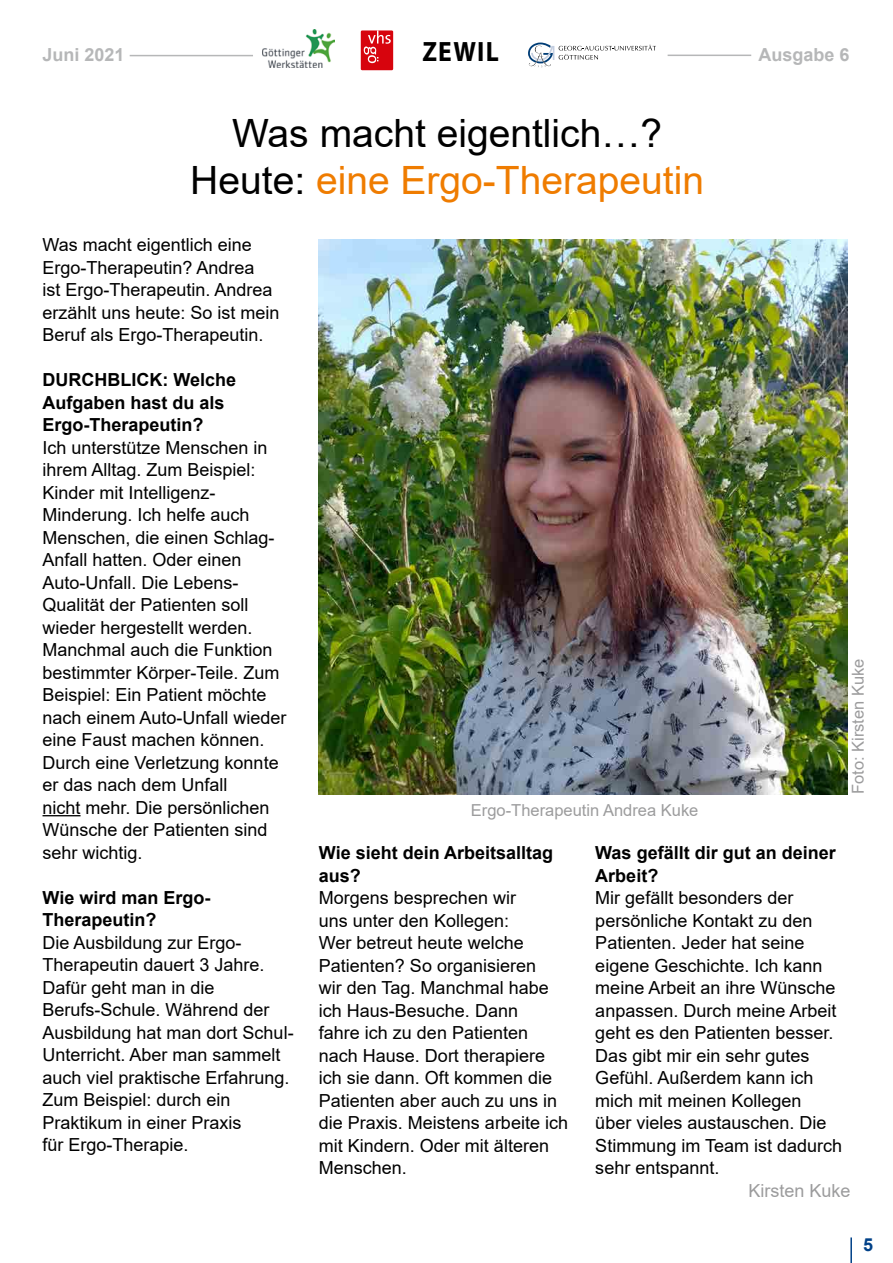
<style>
.page{position:relative;width:893px;height:1263px;background:#fff}
.page>*{position:absolute;margin:0;border:0;box-sizing:border-box;transform-origin:0 0}
.t1{font:39px/46.8px "Arial";color:#000;text-align:center}
.t2{font:700 28.05px "Myriad Pro";letter-spacing:.05em;color:#000;scale:.91 1}
.t3{font:18px/22.5px "Arial";color:#000}
.t4{font:700 18px/22.5px "Arial";color:#000}
.t5{font:700 18px "Arial";color:#b6b7b8}
.t6{font:18px "Arial";color:#9c9c9d}
.t7{font:700 18px "Arial";color:#004188}
.t8{font:16.5px "Arial";color:#9c9c9d}
.s1{color:#ef7c00}
</style>
<div class="page">
<hr style="left:850px;top:1237px;width:2px;height:26px;background:#004188">
<hr style="left:43px;top:815px;width:38px;height:1px;background:#000">
<hr style="left:130px;top:55px;width:123px;height:1px;background:#b6b7b8">
<hr style="left:668px;top:55px;width:83px;height:1px;background:#b6b7b8">
<svg style="left:528px;top:42px;width:128px;height:25px"></svg>
<img style="left:263px;top:30px;width:71px;height:37px">
<div style="left:361px;top:31px;width:32px;height:39px;background:#d7040d"></div>
<svg style="left:364px;top:31px;width:27px;height:32px"></svg>
<img style="left:319px;top:239px;width:529px;height:555px">
<p class="t5" style="left:43px;top:42px;width:84px">Juni 2021</p>
<h2 class="t2" style="left:422px;top:33px;width:86px">ZEWIL</h2>
<p class="t5" style="left:758px;top:42px;width:93px">Ausgabe 6</p>
<h1 class="t1" style="left:190px;top:109px;width:515px">Was macht eigentlich…?<br>Heute: <span class="s1">eine Ergo-Therapeutin</span></h1>
<p class="t3" style="left:43px;top:234px;width:239px">Was macht eigentlich eine<br>Ergo-Therapeutin? Andrea<br>ist Ergo-Therapeutin. Andrea erzählt uns heute: So ist mein<br>Beruf als Ergo-Therapeutin.</p>
<p class="t4" style="left:43px;top:369px;width:195px">DURCHBLICK: Welche<br>Aufgaben hast du als<br>Ergo-Therapeutin?</p>
<p class="t3" style="left:43px;top:436px;width:246px">Ich unterstütze Menschen in ihrem Alltag. Zum Beispiel:<br>Kinder mit Intelligenz-<br>Minderung. Ich helfe auch<br>Menschen, die einen Schlag-<br>Anfall hatten. Oder einen<br>Auto-Unfall. Die Lebens-<br>Qualität der Patienten soll wieder hergestellt werden.<br>Manchmal auch die Funktion bestimmter Körper-Teile. Zum<br>Beispiel: Ein Patient möchte nach einem Auto-Unfall wieder eine Faust machen können.<br>Durch eine Verletzung konnte er das nach dem Unfall<br>nicht mehr. Die persönlichen<br>Wünsche der Patienten sind sehr wichtig.</p>
<p class="t4" style="left:43px;top:886px;width:169px">Wie wird man Ergo-<br>Therapeutin?</p>
<p class="t3" style="left:43px;top:931px;width:253px">Die Ausbildung zur Ergo-<br>Therapeutin dauert 3 Jahre.<br>Dafür geht man in die<br>Berufs-Schule. Während der<br>Ausbildung hat man dort Schul-<br>Unterricht. Aber man sammelt auch viel praktische Erfahrung.<br>Zum Beispiel: durch ein<br>Praktikum in einer Praxis<br>für Ergo-Therapie.</p>
<p class="t8" style="left:471px;top:798px;width:229px">Ergo-Therapeutin Andrea Kuke</p>
<p class="t8" style="left:847px;top:794px;width:137px;rotate:-90deg">Foto: Kirsten Kuke</p>
<p class="t4" style="left:319px;top:842px;width:236px">Wie sieht dein Arbeitsalltag aus?</p>
<p class="t3" style="left:319px;top:887px;width:251px">Morgens besprechen wir<br>uns unter den Kollegen:<br>Wer betreut heute welche<br>Patienten? So organisieren<br>wir den Tag. Manchmal habe ich Haus-Besuche. Dann<br>fahre ich zu den Patienten nach Hause. Dort therapiere ich sie dann. Oft kommen die<br>Patienten aber auch zu uns in die Praxis. Meistens arbeite ich mit Kindern. Oder mit älteren<br>Menschen.</p>
<p class="t4" style="left:595px;top:842px;width:242px">Was gefällt dir gut an deiner<br>Arbeit?</p>
<p class="t3" style="left:595px;top:887px;width:248px">Mir gefällt besonders der persönliche Kontakt zu den<br>Patienten. Jeder hat seine eigene Geschichte. Ich kann meine Arbeit an ihre Wünsche anpassen. Durch meine Arbeit geht es den Patienten besser.<br>Das gibt mir ein sehr gutes<br>Gefühl. Außerdem kann ich mich mit meinen Kollegen<br>über vieles austauschen. Die<br>Stimmung im Team ist dadurch sehr entspannt.</p>
<p class="t6" style="left:748px;top:1178px;width:104px">Kirsten Kuke</p>
<p class="t7" style="left:863px;top:1231px;width:12px">5</p>
</div>
